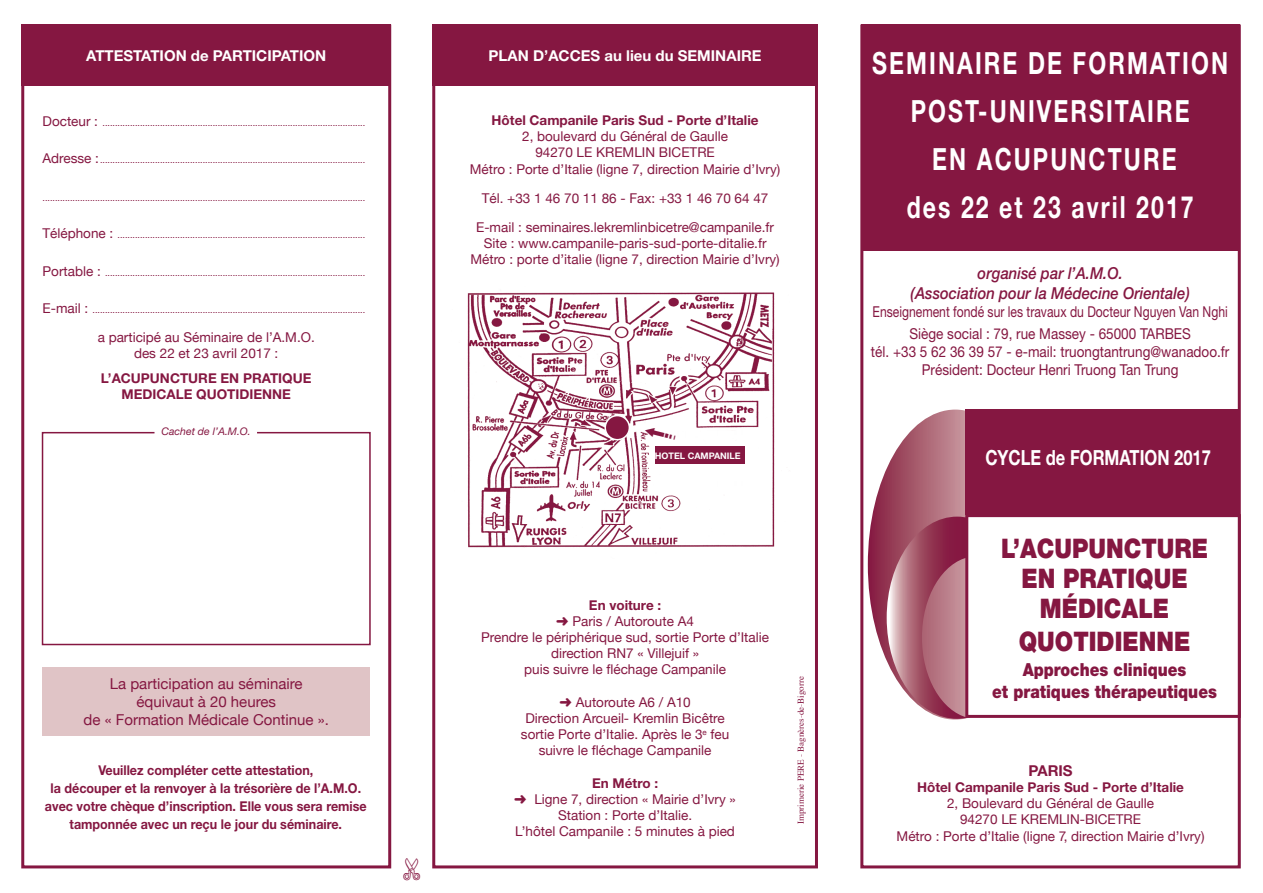
<style>
.page{position:relative;width:1263px;height:893px;background:#fff}
.page>*{position:absolute;margin:0;border:0;box-sizing:border-box;transform-origin:0 0}
.t1{font:700 30.6px/48px "Helvetica Neue";letter-spacing:.09em;color:#fff;text-align:center;scale:.75 1}
.t2{font:900 27px/30px "Helvetica Neue";color:#851741;text-align:center;scale:.86 1}
.t3{font:700 20.85px "Helvetica Neue";color:#fff;scale:.79 1}
.t4{font:900 18px/21.6px "Helvetica Neue";color:#851741;text-align:center;scale:.86 1}
.t5{font:italic 500 16.5px/19.8px "Helvetica Neue";color:#851741;text-align:center;scale:.9 1}
.t6{font:15px/22.2px "Helvetica Neue";color:#851741;text-align:center;scale:.81 1}
.t7{font:15px/18px "Helvetica Neue";color:#851741;text-align:center;scale:.9 1}
.t8{font:15px/18px "Helvetica Neue";color:#851741;text-align:center}
.t9{font:700 15px "Helvetica Neue";color:#fff}
.t10{font:700 15px "Helvetica Neue";color:#851741}
.t11{font:13.5px/16.2px "Helvetica Neue";color:#851741;text-align:center}
.t12{font:700 13.5px/18px "Helvetica Neue";color:#851741;text-align:center;scale:.93 1}
.t13{font:700 13.5px/16.2px "Helvetica Neue";color:#851741;text-align:center}
.t14{font:italic 10.5px "Helvetica Neue";color:#851741}
.t15{font:9px "Helvetica Neue";color:#851741}
.t16{font:9px "Times";color:#851741}
.t17{font:700 9px "Helvetica Neue";color:#fff}
.s1{font-size:13.5px}
.s2{font-weight:700}
</style>
<div class="page">
<div style="left:21px;top:25px;width:370px;height:61px;background:#851741"></div>
<div style="left:21px;top:25px;width:370px;height:843px;border:3px solid #851741"></div>
<div style="left:432px;top:25px;width:386px;height:843px;border:3px solid #851741"></div>
<div style="left:432px;top:25px;width:386px;height:61px;background:#851741"></div>
<div style="left:861px;top:25px;width:379px;height:226px;background:#851741"></div>
<div style="left:860px;top:25px;width:381px;height:843px;border:3px solid #851741"></div>
<svg style="left:868px;top:410px;width:99px;height:310px"></svg>
<div style="left:43px;top:667px;width:327px;height:69px;background:#e0c4c6"></div>
<div style="left:965px;top:514px;width:276px;height:204px;background:#fff;border:3px solid #851741"></div>
<div style="left:965px;top:410px;width:275px;height:105px;background:#851741"></div>
<svg style="left:41px;top:431px;width:330px;height:215px"></svg>
<img style="left:467px;top:292px;width:308px;height:256px">
<div style="left:605px;top:416px;width:24px;height:24px;background:#851741;border-radius:50%"></div>
<div style="left:604px;top:415px;width:26px;height:25px;border:2px solid #fff;border-radius:50%"></div>
<div style="left:655px;top:446px;width:89px;height:18px;background:#851741"></div>
<svg style="left:644px;top:426px;width:32px;height:17px"></svg>
<p class="t9" style="left:86px;top:47px;width:241px">ATTESTATION de PARTICIPATION</p>
<p class="t9" style="left:489px;top:47px;width:275px">PLAN D’ACCES au lieu du SEMINAIRE</p>
<p class="t15" style="left:43px;top:116px;width:324px"><span class="s1">Docteur :</span> .........................................................................................................</p>
<p class="t15" style="left:43px;top:153px;width:324px"><span class="s1">Adresse :</span>..........................................................................................................</p>
<p class="t15" style="left:43px;top:191px;width:324px">.................................................................................................................................</p>
<p class="t15" style="left:43px;top:228px;width:324px"><span class="s1">Téléphone :</span> ...................................................................................................</p>
<p class="t15" style="left:43px;top:266px;width:324px"><span class="s1">Portable :</span> ........................................................................................................</p>
<p class="t15" style="left:43px;top:303px;width:324px"><span class="s1">E-mail :</span> .............................................................................................................</p>
<p class="t11" style="left:98px;top:330px;width:219px">a participé au Séminaire de l’A.M.O. des 22 et 23 avril 2017 :</p>
<p class="t13" style="left:101px;top:370px;width:212px">L’ACUPUNCTURE EN PRATIQUE<br>MEDICALE QUOTIDIENNE</p>
<p class="t14" style="left:162px;top:425px;width:91px">Cachet de l’A.M.O.</p>
<p class="t13" style="left:492px;top:112px;width:268px">Hôtel Campanile Paris Sud - Porte d’Italie</p>
<p class="t11" style="left:470px;top:129px;width:312px">2, boulevard du Général de Gaulle<br>94270 LE KREMLIN BICETRE<br>Métro : Porte d’Italie (ligne 7, direction Mairie d’Ivry)</p>
<p class="t11" style="left:476px;top:184px;width:299px;line-height:29px">Tél. +33 1 46 70 11 86 - Fax: +33 1 46 70 64 47<br>E-mail : seminaires.lekremlinbicetre@campanile.fr</p>
<p class="t11" style="left:470px;top:236px;width:311px">Site : www.campanile-paris-sud-porte-ditalie.fr<br>Métro : porte d’italie (ligne 7, direction Mairie d’Ivry)</p>
<p class="t17" style="left:655px;top:450px;width:87px">HOTEL CAMPANILE</p>
<p class="t8" style="left:84px;top:675px;width:247px">La participation au séminaire équivaut à 20 heures<br>de « Formation Médicale Continue ».</p>
<p class="t12" style="left:45px;top:760px;width:347px">Veuillez compléter cette attestation,<br>la découper et la renvoyer à la trésorière de l’A.M.O. avec votre chèque d’inscription. Elle vous sera remise tamponnée avec un reçu le jour du séminaire.</p>
<p class="t11" style="left:481px;top:597px;width:289px"><span class="s2">En voiture :<br></span>➜ Paris / Autoroute A4<br>Prendre le périphérique sud, sortie Porte d’Italie direction RN7 « Villejuif »<br>puis suivre le fléchage Campanile</p>
<p class="t11" style="left:521px;top:695px;width:210px">➜ Autoroute A6 / A10<br>Direction Arcueil- Kremlin Bicêtre sortie Porte d’Italie. Après le 3<sup>e</sup> feu suivre le fléchage Campanile</p>
<p class="t11" style="left:514px;top:776px;width:223px"><span class="s2">En Métro :<br></span>➜ Ligne 7, direction « Mairie d’Ivry »<br>Station : Porte d’Italie.<br>L’hôtel Campanile : 5 minutes à pied</p>
<p class="t16" style="left:792px;top:824px;width:149px;rotate:-90deg">Imprimerie PERE - Bagnères-de-Bigorre</p>
<h1 class="t1" style="left:872px;top:39px;width:476px">SEMINAIRE DE FORMATION<br>POST-UNIVERSITAIRE<br>EN ACUPUNCTURE<br>des 22 et 23 avril 2017</h1>
<p class="t5" style="left:911px;top:263px;width:312px">organisé par l’A.M.O.<br>(Association pour la Médecine Orientale)</p>
<p class="t6" style="left:873px;top:300px;width:440px">Enseignement fondé sur les travaux du Docteur Nguyen Van Nghi<br>Siège social : 79, rue Massey - 65000 TARBES</p>
<p class="t7" style="left:871px;top:342px;width:400px">tél. +33 5 62 36 39 57 - e-mail: truongtantrung@wanadoo.fr<br>Président: Docteur Henri Truong Tan Trung</p>
<h3 class="t3" style="left:985px;top:445px;width:287px">CYCLE de FORMATION 2017</h3>
<h2 class="t2" style="left:1001px;top:533px;width:242px">L’ACUPUNCTURE<br>EN PRATIQUE<br>MÉDICALE</h2>
<h2 class="t2" style="left:1019px;top:626px;width:201px">QUOTIDIENNE</h2>
<h3 class="t4" style="left:992px;top:659px;width:263px">Approches cliniques<br>et pratiques thérapeutiques</h3>
<p class="t10" style="left:1028px;top:761px;width:46px">PARIS</p>
<p class="t13" style="left:917px;top:779px;width:268px">Hôtel Campanile Paris Sud - Porte d’Italie</p>
<p class="t11" style="left:897px;top:796px;width:309px">2, Boulevard du Général de Gaulle<br>94270 LE KREMLIN-BICETRE<br>Métro : Porte d’Italie (ligne 7, direction Mairie d’Ivry)</p>
</div>
